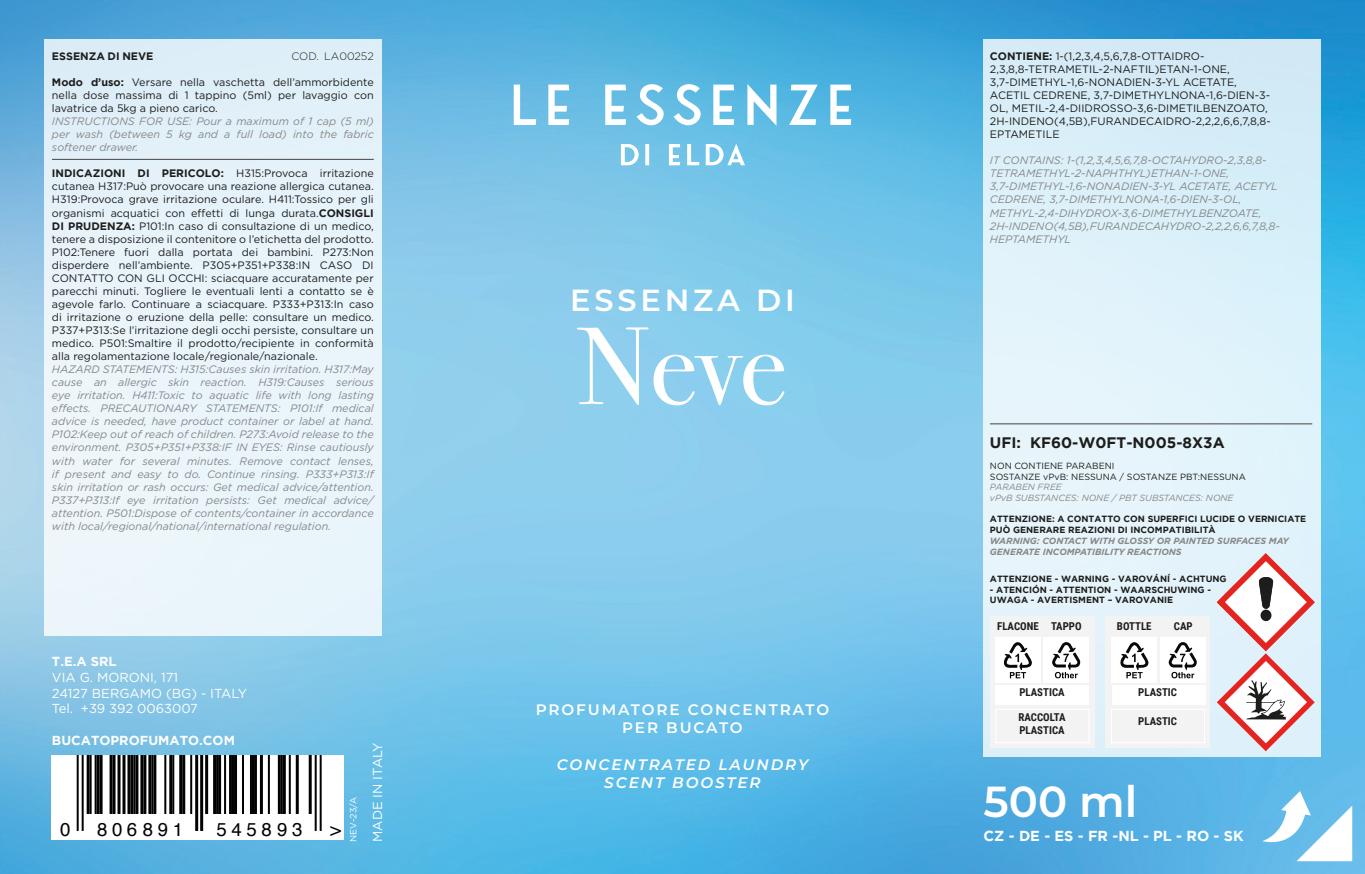
<style>
.page{position:relative;width:1365px;height:874px;background:#fff}
.page>*{position:absolute;margin:0;border:0;box-sizing:border-box;transform-origin:0 0}
.t1{font:110.25px "Bodoni Svty Two ITCTT";color:#fff}
.t2{font:600 43.43px "Montserrat";color:#fff}
.t3{font:600 30.38px "Montserrat";letter-spacing:.125em;color:#fff}
.t4{font:18.68px "Helvetica";letter-spacing:.245em;color:#020203}
.t5{font:600 15.3px "Montserrat";letter-spacing:.125em;color:#fff}
.t6{font:italic 600 15.3px "Montserrat";letter-spacing:.125em;color:#fff}
.t7{font:700 15.08px "Gotham";color:#1d1d1b}
.t8{font:700 14.4px "Gotham";color:#fff}
.t9{font:13.05px/15.5px "Gotham";color:#fff}
.t10{font:700 13.05px "Gotham";color:#fff}
.t11{font:10.8px/13px "Gotham";color:#1d1d1b;text-align:justify}
.t12{font:italic 10.8px/13px "Gotham";color:#878787;text-align:justify}
.t13{font:700 10.8px/13px "Roboto Condensed";color:#1d1d1b}
.t14{font:700 10.8px "Gotham";color:#1d1d1b}
.t15{font:300 10.8px "Gotham";color:#1d1d1b}
.t16{font:700 9px/10.8px "Gotham";color:#1d1d1b}
.t17{font:italic 700 9px/10.8px "Gotham";color:#878787}
.t18{font:9px/10.8px "Gotham";color:#1d1d1b}
.t19{font:italic 9px/10.8px "Gotham";color:#878787}
.t20{font:9px "Gotham";color:#fff}
.s1{font-weight:700}
</style>
<div class="page">
<img style="left:0;top:0;width:1365px;height:874px">
<svg style="left:51px;top:755px;width:293px;height:85px"></svg>
<div style="left:983px;top:39px;width:337px;height:718px;background:linear-gradient(to right,#e4f2fa,#d9f0f9)"></div>
<svg style="left:1217px;top:553px;width:98px;height:198px"></svg>
<hr style="left:990px;top:423px;width:322px;height:1px;background:#575756">
<div style="left:990px;top:616px;width:104px;height:131px;background:#f3f3f3"></div>
<div style="left:995px;top:637px;width:46px;height:46px;background:#fff"></div>
<div style="left:995px;top:685px;width:94px;height:20px;background:#fff"></div>
<div style="left:1043px;top:637px;width:46px;height:46px;background:#fff"></div>
<svg style="left:1003px;top:642px;width:29px;height:36px"></svg>
<svg style="left:1052px;top:642px;width:28px;height:36px"></svg>
<div style="left:1105px;top:616px;width:105px;height:131px;background:#f3f3f3"></div>
<div style="left:1111px;top:709px;width:94px;height:34px;border:1px solid #fff"></div>
<div style="left:1112px;top:637px;width:45px;height:46px;background:#fff"></div>
<div style="left:1112px;top:685px;width:93px;height:20px;background:#fff"></div>
<div style="left:1160px;top:637px;width:45px;height:46px;background:#fff"></div>
<svg style="left:1120px;top:642px;width:29px;height:36px"></svg>
<svg style="left:1169px;top:642px;width:28px;height:36px"></svg>
<div style="left:45px;top:39px;width:337px;height:596px;background:#e9f5fa"></div>
<hr style="left:52px;top:159px;width:322px;height:1px;background:#575756">
<svg style="left:1262px;top:791px;width:90px;height:70px"></svg>
<svg style="left:514px;top:84px;width:337px;height:42px"></svg>
<svg style="left:621px;top:144px;width:124px;height:21px"></svg>
<p class="t14" style="left:52px;top:50px;width:103px">ESSENZA DI NEVE</p>
<p class="t15" style="left:291px;top:49px;width:84px">COD. LA00252</p>
<p class="t11" style="left:52px;top:75px;width:323px"><span class="s1">Modo d’uso:</span> Versare nella vaschetta dell’ammorbidente nella dose massima di 1 tappino (5ml) per lavaggio con lavatrice da 5kg a pieno carico.</p>
<p class="t12" style="left:52px;top:115px;width:323px">INSTRUCTIONS FOR USE: Pour a maximum of 1 cap (5 ml) per wash (between 5 kg and a full load) into the fabric softener drawer.</p>
<p class="t11" style="left:52px;top:167px;width:323px"><span class="s1">INDICAZIONI DI PERICOLO:</span> H315:Provoca irritazione cutanea H317:Può provocare una reazione allergica cutanea.<br>H319:Provoca grave irritazione oculare. H411:Tossico per gli organismi acquatici con effetti di lunga durata.<span class="s1">CONSIGLI DI PRUDENZA:</span> P101:In caso di consultazione di un medico, tenere a disposizione il contenitore o l’etichetta del prodotto.<br>P102:Tenere fuori dalla portata dei bambini. P273:Non disperdere nell’ambiente. P305+P351+P338:IN CASO DI CONTATTO CON GLI OCCHI: sciacquare accuratamente per parecchi minuti. Togliere le eventuali lenti a contatto se è agevole farlo. Continuare a sciacquare. P333+P313:In caso di irritazione o eruzione della pelle: consultare un medico.<br>P337+P313:Se l’irritazione degli occhi persiste, consultare un medico. P501:Smaltire il prodotto/recipiente in conformità alla regolamentazione locale/regionale/nazionale.</p>
<p class="t12" style="left:52px;top:363px;width:323px">HAZARD STATEMENTS: H315:Causes skin irritation. H317:May cause an allergic skin reaction. H319:Causes serious eye irritation. H411:Toxic to aquatic life with long lasting effects. PRECAUTIONARY STATEMENTS: P101:If medical advice is needed, have product container or label at hand.<br>P102:Keep out of reach of children. P273:Avoid release to the environment. P305+P351+P338:IF IN EYES: Rinse cautiously with water for several minutes. Remove contact lenses, if present and easy to do. Continue rinsing. P333+P313:If skin irritation or rash occurs: Get medical advice/attention.<br>P337+P313:If eye irritation persists: Get medical advice/ attention. P501:Dispose of contents/container in accordance with local/regional/national/international regulation.</p>
<p class="t10" style="left:52px;top:654px;width:66px">T.E.A SRL</p>
<p class="t9" style="left:52px;top:669px;width:197px">VIA G. MORONI, 171<br>24127 BERGAMO (BG) - ITALY<br>Tel. +39 392 0063007</p>
<p class="t10" style="left:52px;top:732px;width:184px">BUCATOPROFUMATO.COM</p>
<p class="t4" style="left:60px;top:815px;width:12px">0</p>
<p class="t4" style="left:97px;top:815px;width:88px">806891</p>
<p class="t4" style="left:217px;top:815px;width:88px">545893</p>
<p class="t4" style="left:330px;top:815px;width:12px">&gt;</p>
<p class="t20" style="left:347px;top:842px;width:46px;rotate:-90deg">NEV-23/A</p>
<p class="t9" style="left:370px;top:842px;width:101px;rotate:-90deg">MADE IN ITALY</p>
<p class="t3" style="left:570px;top:279px;width:226px">ESSENZA DI</p>
<p class="t1" style="left:578px;top:276px;width:211px">Neve</p>
<p class="t5" style="left:536px;top:699px;width:295px">PROFUMATORE CONCENTRATO</p>
<p class="t5" style="left:622px;top:717px;width:122px">PER BUCATO</p>
<p class="t6" style="left:557px;top:753px;width:253px">CONCENTRATED LAUNDRY</p>
<p class="t6" style="left:604px;top:772px;width:158px">SCENT BOOSTER</p>
<p class="t11" style="left:990px;top:49px;width:282px;text-align:left"><span class="s1">CONTIENE:</span> 1-(1,2,3,4,5,6,7,8-OTTAIDRO-2,3,8,8-TETRAMETIL-2-NAFTIL)ETAN-1-ONE, 3,7-DIMETHYL-1,6-NONADIEN-3-YL ACETATE, ACETIL CEDRENE, 3,7-DIMETHYLNONA-1,6-DIEN-3- OL, METIL-2,4-DIIDROSSO-3,6-DIMETILBENZOATO, 2H-INDENO(4,5B),FURANDECAIDRO-2,2,2,6,6,7,8,8- EPTAMETILE</p>
<p class="t12" style="left:990px;top:154px;width:291px;text-align:left">IT CONTAINS: 1-(1,2,3,4,5,6,7,8-OCTAHYDRO-2,3,8,8- TETRAMETHYL-2-NAPHTHYL)ETHAN-1-ONE, 3,7-DIMETHYL-1,6-NONADIEN-3-YL ACETATE, ACETYL CEDRENE, 3,7-DIMETHYLNONA-1,6-DIEN-3-OL, METHYL-2,4-DIHYDROX-3,6-DIMETHYLBENZOATE, 2H-INDENO(4,5B),FURANDECAHYDRO-2,2,2,6,6,7,8,8- HEPTAMETHYL</p>
<p class="t7" style="left:990px;top:434px;width:236px">UFI: KF60-W0FT-N005-8X3A</p>
<p class="t18" style="left:990px;top:460px;width:257px">NON CONTIENE PARABENI<br>SOSTANZE vPvB: NESSUNA / SOSTANZE PBT:NESSUNA</p>
<p class="t19" style="left:990px;top:482px;width:245px">PARABEN FREE<br>vPvB SUBSTANCES: NONE / PBT SUBSTANCES: NONE</p>
<p class="t16" style="left:990px;top:513px;width:318px">ATTENZIONE: A CONTATTO CON SUPERFICI LUCIDE O VERNICIATE<br>PUÒ GENERARE REAZIONI DI INCOMPATIBILITÀ</p>
<p class="t17" style="left:990px;top:535px;width:300px">WARNING: CONTACT WITH GLOSSY OR PAINTED SURFACES MAY<br>GENERATE INCOMPATIBILITY REACTIONS</p>
<p class="t16" style="left:990px;top:573px;width:238px">ATTENZIONE - WARNING - VAROVÁNÍ - ACHTUNG</p>
<p class="t16" style="left:990px;top:584px;width:223px">- ATENCIÓN - ATTENTION - WAARSCHUWING -<br>UWAGA - AVERTISMENT – VAROVANIE</p>
<p class="t13" style="left:997px;top:619px;width:43px">FLACONE</p>
<p class="t13" style="left:1117px;top:619px;width:36px">BOTTLE</p>
<p class="t13" style="left:1051px;top:619px;width:32px">TAPPO</p>
<p class="t13" style="left:1174px;top:619px;width:20px">CAP</p>
<p class="t13" style="left:1019px;top:685px;width:47px">PLASTICA</p>
<p class="t13" style="left:1138px;top:685px;width:40px">PLASTIC</p>
<p class="t13" style="left:1018px;top:710px;width:49px">RACCOLTA<br>PLASTICA</p>
<p class="t13" style="left:1138px;top:714px;width:40px">PLASTIC</p>
<h2 class="t2" style="left:983px;top:770px;width:155px">500 ml</h2>
<h3 class="t8" style="left:983px;top:827px;width:262px">CZ - DE - ES - FR -NL - PL - RO - SK</h3>
</div>
